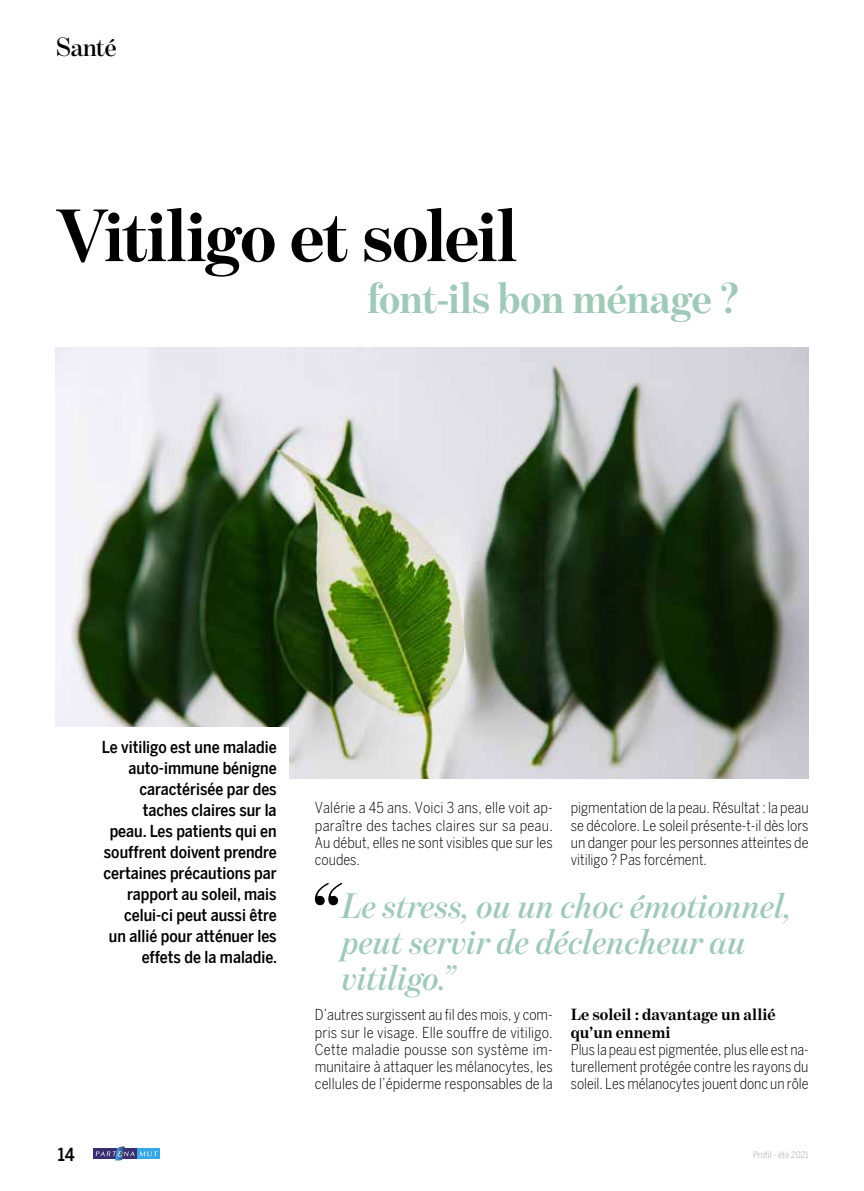
<style>
.page{position:relative;width:864px;height:1191px;background:#fff}
.page>*{position:absolute;margin:0;border:0;box-sizing:border-box;transform-origin:0 0}
.t1{font:700 75.3px "Benton Mod Disp";letter-spacing:-.02em;color:#000}
.t2{font:700 44.25px "Benton Mod Disp";letter-spacing:-.015em;color:#9fcab7}
.t3{font:italic 600 36px/36px "Benton Mod Disp";color:#9fcab7}
.t4{font:600 27px "Benton Mod Disp";color:#000}
.t5{font:500 18px "Benton Sans Cond";color:#000}
.t6{font:500 16.5px/21px "Benton Sans Cond";color:#000;text-align:right}
.t7{font:700 16.5px/17.2px "Benton Modern One";color:#000}
.t8{font:300 condensed 15px/17.2px "Benton Sans";color:#000;text-align:justify}
.t9{font:9px "Benton Sans Cond";letter-spacing:-.01em;color:#c1c3c1}
</style>
<div class="page">
<div style="left:93px;top:1148px;width:44px;height:10px;background:#382f72"></div>
<div style="left:137px;top:1148px;width:23px;height:10px;background:#36a7e9"></div>
<svg style="left:96px;top:1146px;width:62px;height:14px"></svg>
<img style="left:55px;top:347px;width:753px;height:431px">
<div style="left:37px;top:727px;width:252px;height:293px;background:#fff"></div>
<svg style="left:315px;top:882px;width:27px;height:23px"></svg>
<h3 class="t4" style="left:56px;top:32px;width:62px">Santé</h3>
<h1 class="t1" style="left:56px;top:194px;width:462px">Vitiligo et soleil</h1>
<h2 class="t2" style="left:367px;top:273px;width:373px">font-ils bon ménage ?</h2>
<p class="t6" style="left:102px;top:736px;width:177px">Le vitiligo est une maladie auto-immune bénigne caractérisée par des taches claires sur la<br>peau. Les patients qui en souffrent doivent prendre certaines précautions par rapport au soleil, mais celui-ci peut aussi être<br>un allié pour atténuer les effets de la maladie.</p>
<p class="t8" style="left:315px;top:799px;width:239px">Valérie a 45 ans. Voici 3 ans, elle voit ap&shy;paraître des taches claires sur sa peau.<br>Au début, elles ne sont visibles que sur les coudes.</p>
<p class="t8" style="left:570px;top:799px;width:239px">pigmentation de la peau. Résultat : la peau se décolore. Le soleil présente-t-il dès lors un danger pour les personnes atteintes de vitiligo ? Pas forcément.</p>
<h3 class="t3" style="left:342px;top:887px;width:452px">Le stress, ou un choc émotionnel, peut servir de déclencheur au vitiligo.”</h3>
<p class="t8" style="left:315px;top:1006px;width:239px">D’autres surgissent au fil des mois, y com&shy;pris sur le visage. Elle souffre de vitiligo.<br>Cette maladie pousse son système im&shy;munitaire à attaquer les mélanocytes, les cellules de l’épiderme responsables de la</p>
<p class="t7" style="left:570px;top:1006px;width:206px">Le soleil : davantage un allié qu’un ennemi</p>
<p class="t8" style="left:570px;top:1040px;width:239px">Plus la peau est pigmentée, plus elle est na&shy;turellement protégée contre les rayons du soleil. Les mélanocytes jouent donc un rôle</p>
<p class="t5" style="left:58px;top:1143px;width:19px">14</p>
<p class="t9" style="left:752px;top:1149px;width:57px">Profil - été 2021</p>
</div>
